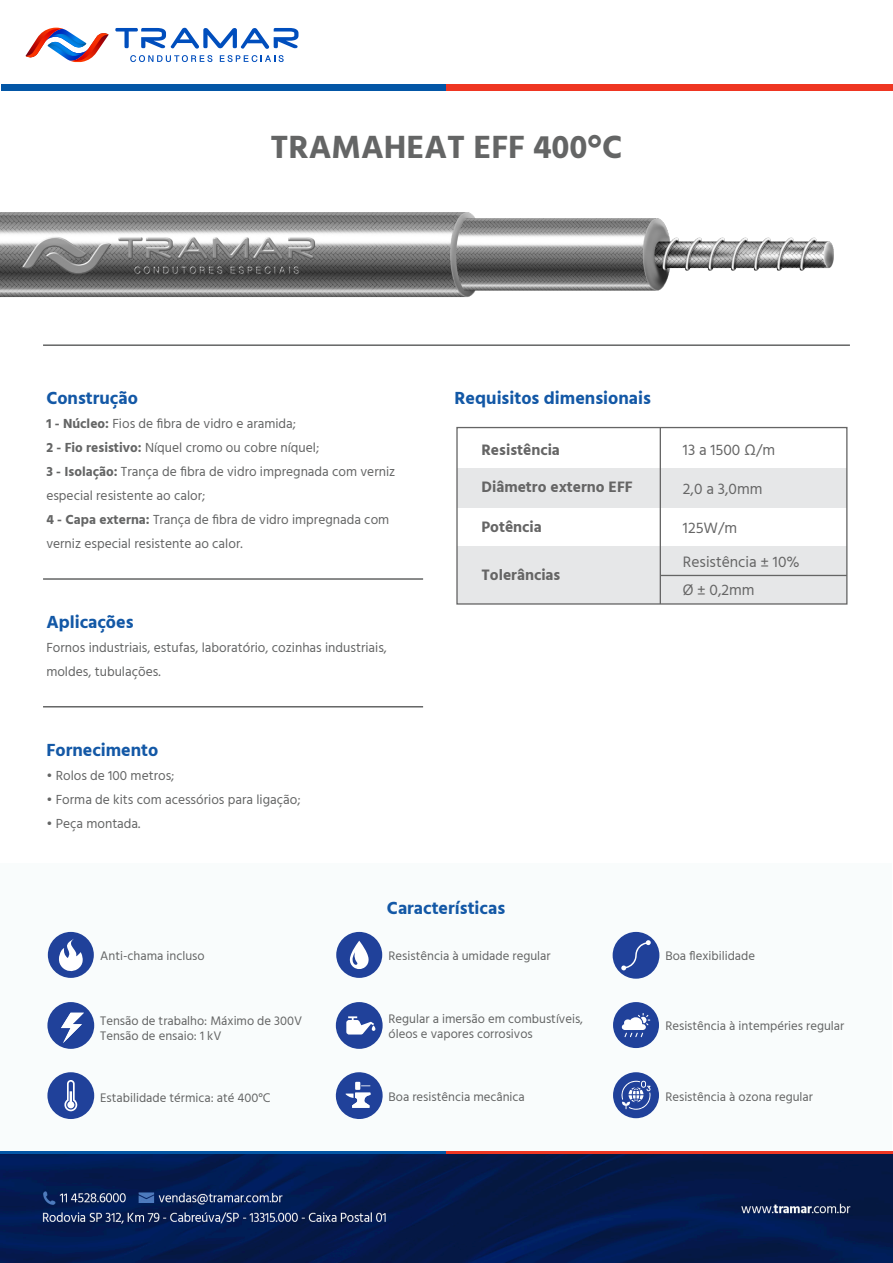
<style>
.page{position:relative;width:893px;height:1263px;background:#fff}
.page>*{position:absolute;margin:0;border:0;box-sizing:border-box;transform-origin:0 0}
.t1{font:700 33px "Hind";color:#646565}
.t2{font:700 18px "Hind";color:#1358a6}
.t3{font:700 15.6px "Hind";color:#656565}
.t4{font:15.6px/33.9px "Hind";color:#656565}
.t5{font:13.5px/24px "Hind";color:#646565}
.t6{font:12.75px/15px "Hind";color:#646565}
.s1{font-weight:700}
</style>
<div class="page">
<svg style="left:26px;top:28px;width:83px;height:35px"></svg>
<svg style="left:115px;top:28px;width:183px;height:21px"></svg>
<svg style="left:130px;top:55px;width:82px;height:7px"></svg>
<svg style="left:220px;top:55px;width:64px;height:7px"></svg>
<div style="left:1px;top:84px;width:445px;height:6px;background:#0356a6"></div>
<div style="left:446px;top:84px;width:447px;height:6px;background:#ef3622"></div>
<div style="left:0;top:1151px;width:446px;height:6px;background:#0356a6"></div>
<div style="left:446px;top:1151px;width:446px;height:6px;background:#ef3622"></div>
<img style="left:0;top:1154px;width:893px;height:109px">
<div style="left:1px;top:863px;width:891px;height:288px;background:#f9fcfc"></div>
<img style="left:0;top:212px;width:834px;height:85px">
<hr style="left:43px;top:344px;width:807px;height:2px;background:#646565">
<hr style="left:43px;top:578px;width:380px;height:2px;background:#646565">
<hr style="left:43px;top:706px;width:380px;height:1px;background:#646565">
<div style="left:613px;top:1072px;width:46px;height:46px;background:#20419a;border-radius:50%"></div>
<svg style="left:621px;top:1081px;width:30px;height:29px"></svg>
<div style="left:613px;top:932px;width:46px;height:47px;background:#20419a;border-radius:50%"></div>
<svg style="left:621px;top:940px;width:30px;height:30px"></svg>
<div style="left:613px;top:1002px;width:46px;height:46px;background:#20419a;border-radius:50%"></div>
<svg style="left:621px;top:1013px;width:29px;height:24px"></svg>
<div style="left:336px;top:1002px;width:47px;height:47px;background:#20419a;border-radius:50%"></div>
<svg style="left:346px;top:1016px;width:29px;height:18px"></svg>
<svg style="left:336px;top:1072px;width:47px;height:47px"></svg>
<div style="left:336px;top:932px;width:46px;height:46px;background:#20419a;border-radius:50%"></div>
<svg style="left:350px;top:941px;width:19px;height:28px"></svg>
<div style="left:47px;top:1072px;width:47px;height:47px;background:#20419a;border-radius:50%"></div>
<svg style="left:64px;top:1080px;width:13px;height:31px"></svg>
<div style="left:47px;top:1002px;width:47px;height:47px;background:#20419a;border-radius:50%"></div>
<svg style="left:61px;top:1013px;width:23px;height:30px"></svg>
<div style="left:48px;top:932px;width:46px;height:46px;background:#20419a;border-radius:50%"></div>
<svg style="left:59px;top:939px;width:24px;height:33px"></svg>
<div style="left:457px;top:469px;width:390px;height:39px;background:#e6e7e8"></div>
<div style="left:457px;top:547px;width:390px;height:57px;background:#e6e7e8"></div>
<div style="left:456px;top:427px;width:391px;height:178px;border:1px solid #656565"></div>
<hr style="left:660px;top:428px;width:1px;height:176px;background:#656565">
<hr style="left:660px;top:575px;width:187px;height:1px;background:#656565">
<p class="t1" style="left:271px;top:127px;width:353px">TRAMAHEAT EFF 400°C</p>
<p class="t2" style="left:46px;top:387px;width:93px">Construção</p>
<p class="t5" style="left:46px;top:412px;width:251px"><span class="s1">1 - Núcleo:</span> Fios de fibra de vidro e aramida;</p>
<p class="t5" style="left:46px;top:436px;width:274px"><span class="s1">2 - Fio resistivo:</span> Níquel cromo ou cobre níquel;</p>
<p class="t5" style="left:46px;top:460px;width:350px"><span class="s1">3 - Isolação:</span> Trança de fibra de vidro impregnada com verniz especial resistente ao calor;</p>
<p class="t5" style="left:46px;top:508px;width:344px"><span class="s1">4 - Capa externa:</span> Trança de fibra de vidro impregnada com verniz especial resistente ao calor.</p>
<p class="t2" style="left:46px;top:611px;width:89px">Aplicações</p>
<p class="t5" style="left:46px;top:636px;width:342px">Fornos industriais, estufas, laboratório, cozinhas industriais, moldes, tubulações.</p>
<p class="t2" style="left:46px;top:739px;width:114px">Fornecimento</p>
<p class="t5" style="left:46px;top:764px;width:129px">• Rolos de 100 metros;</p>
<p class="t5" style="left:46px;top:788px;width:256px">• Forma de kits com acessórios para ligação;</p>
<p class="t5" style="left:46px;top:812px;width:96px">• Peça montada.</p>
<p class="t2" style="left:455px;top:387px;width:198px">Requisitos dimensionais</p>
<p class="t3" style="left:481px;top:440px;width:80px">Resistência</p>
<p class="t3" style="left:481px;top:478px;width:153px">Diâmetro externo EFF</p>
<p class="t3" style="left:481px;top:517px;width:62px">Potência</p>
<p class="t3" style="left:481px;top:566px;width:80px">Tolerâncias</p>
<p class="t2" style="left:387px;top:897px;width:120px">Características</p>
<p class="t4" style="left:683px;top:433px;width:94px">13 a 1500 Ω/m</p>
<p class="t4" style="left:683px;top:472px;width:81px">2,0 a 3,0mm</p>
<p class="t4" style="left:683px;top:512px;width:118px">125W/m<br>Resistência ± 10%</p>
<p class="t4" style="left:683px;top:574px;width:73px">Ø ± 0,2mm</p>
<p class="t6" style="left:100px;top:949px;width:106px">Anti-chama incluso</p>
<p class="t6" style="left:389px;top:949px;width:163px">Resistência à umidade regular</p>
<p class="t6" style="left:665px;top:949px;width:91px">Boa flexibilidade</p>
<p class="t6" style="left:100px;top:1014px;width:203px">Tensão de trabalho: Máximo de 300V</p>
<p class="t6" style="left:100px;top:1029px;width:123px">Tensão de ensaio: 1 kV</p>
<p class="t6" style="left:389px;top:1012px;width:196px">Regular a imersão em combustíveis, óleos e vapores corrosivos</p>
<p class="t6" style="left:665px;top:1019px;width:180px">Resistência à intempéries regular</p>
<p class="t6" style="left:100px;top:1091px;width:172px">Estabilidade térmica: até 400°C</p>
<p class="t6" style="left:389px;top:1089px;width:138px">Boa resistência mecânica</p>
<p class="t6" style="left:665px;top:1089px;width:149px">Resistência à ozona regular</p>
</div>
